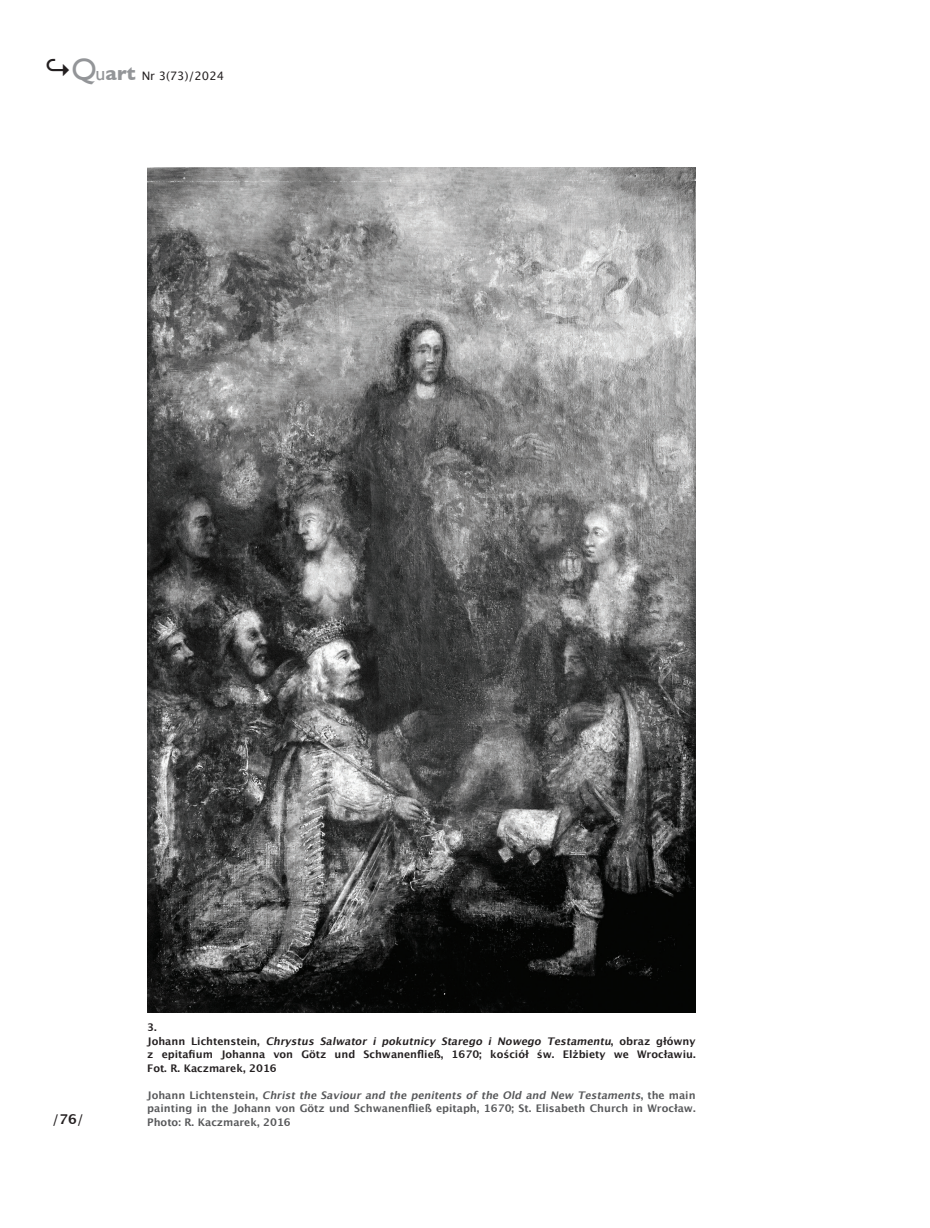
<style>
.page{position:relative;width:930px;height:1228px;background:#fff}
.page>*{position:absolute;margin:0;border:0;box-sizing:border-box;transform-origin:0 0}
.t1{font:13.5px "Lucida Grande";color:#231f20}
.t2{font:11.7px "Lucida Grande";color:#231f20}
.t3{font:700 10.5px/13.5px "Lucida Grande";color:#57585a;text-align:justify}
.t4{font:700 10.5px/13.5px "Lucida Grande";color:#231f20;text-align:justify}
.s1{font-weight:700;font-size:27px}
.s2{font-family:"Gill Sans";font-size:30.9px;color:#939598}
.s3{font-family:"Gill Sans";font-size:19.8px;color:#939598}
.s4{font-family:"Gill Sans";font-weight:700;font-size:19.8px;color:#939598}
.s5{font-weight:700}
.s6{font-style:italic}
</style>
<div class="page">
<img style="left:147px;top:167px;width:548px;height:845px">
<p class="t2" style="left:45px;top:69px;width:181px"><span class="s1">↪</span><span class="s2">Q</span><span class="s3">u</span><span class="s4">art</span> Nr 3(73)/2024</p>
<p class="t1" style="left:52px;top:1111px;width:33px">/<span class="s5">76</span>/</p>
<p class="t4" style="left:147px;top:1020px;width:11px">3.</p>
<p class="t4" style="left:147px;top:1033px;width:549px">J o h a n n L i c h t e n s t e i n , <span class="s6">Chrystus Salwator i pokutnicy Starego i Nowego Testamentu</span>, o b r a z g łó w n y z epitafium Johanna von Götz und Schwanenfließ, 1670; kościół św. Elżbiety we Wrocławiu.<br>Fot. R. Kaczmarek, 2016</p>
<p class="t3" style="left:147px;top:1087px;width:549px">J o h a n n L i c h t e n s t e i n , <span class="s6">Christ the Saviour and the penitents of the Old and New Testaments</span>, t h e m a i n painting in the Johann von Götz und Schwanenfließ epitaph, 1670; St. Elisabeth Church in Wrocław.<br>Photo: R. Kaczmarek, 2016</p>
</div>
